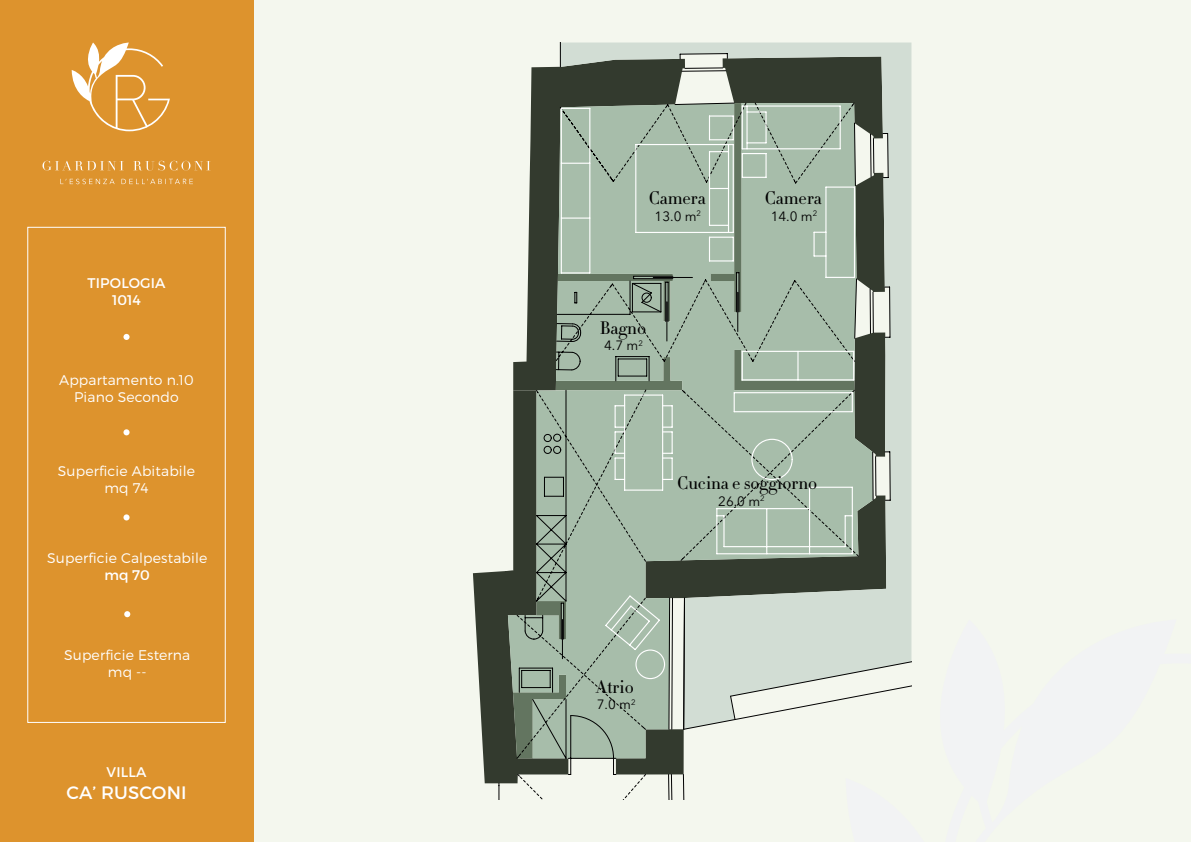
<style>
.page{position:relative;width:1191px;height:842px;background:#fff}
.page>*{position:absolute;margin:0;border:0;box-sizing:border-box;transform-origin:0 0}
.t1{font:18px "Montserrat";letter-spacing:.01em;color:#fff}
.t2{font:300 17.9px "Didot HTF 06";color:#000}
.t3{font:300 14px "Montserrat";letter-spacing:.01em;color:#fff}
.t4{font:14px "Montserrat";letter-spacing:.01em;color:#fff}
.t5{font:13.4px "Avenir Next";color:#000}
</style>
<div class="page">
<div style="left:254px;top:0;width:937px;height:842px;background:#f4f7ee"></div>
<div style="left:559px;top:43px;width:352px;height:576px;background:#d2ddd4"></div>
<svg style="left:473px;top:57px;width:413px;height:742px"></svg>
<div style="left:0;top:0;width:254px;height:842px;background:#dd932d"></div>
<svg style="left:845px;top:619px;width:67px;height:180px"></svg>
<div style="left:27px;top:227px;width:199px;height:496px;border:1px solid #fff"></div>
<svg style="left:43px;top:161px;width:81px;height:9px"></svg>
<svg style="left:133px;top:161px;width:77px;height:9px"></svg>
<svg style="left:60px;top:179px;width:55px;height:5px"></svg>
<svg style="left:121px;top:179px;width:72px;height:5px"></svg>
<svg style="left:72px;top:43px;width:98px;height:88px"></svg>
<div style="left:123px;top:334px;width:7px;height:6px;background:#fff;border-radius:50%"></div>
<div style="left:123px;top:429px;width:7px;height:6px;background:#fff;border-radius:50%"></div>
<div style="left:123px;top:514px;width:7px;height:6px;background:#fff;border-radius:50%"></div>
<svg style="left:124px;top:611px;width:6px;height:6px"></svg>
<p class="t4" style="left:88px;top:274px;width:79px">TIPOLOGIA</p>
<p class="t4" style="left:112px;top:291px;width:30px">1014</p>
<p class="t3" style="left:59px;top:371px;width:136px">Appartamento n.10</p>
<p class="t3" style="left:74px;top:388px;width:106px">Piano Secondo</p>
<p class="t3" style="left:58px;top:463px;width:139px">Superficie Abitabile</p>
<p class="t3" style="left:104px;top:480px;width:46px">mq 74</p>
<p class="t3" style="left:47px;top:550px;width:162px">Superficie Calpestabile</p>
<p class="t4" style="left:105px;top:567px;width:47px">mq 70</p>
<p class="t3" style="left:64px;top:647px;width:128px">Superficie Esterna</p>
<p class="t3" style="left:108px;top:664px;width:40px">mq --</p>
<p class="t4" style="left:107px;top:764px;width:41px">VILLA</p>
<p class="t1" style="left:66px;top:781px;width:122px">CA’ RUSCONI</p>
<p class="t2" style="left:648px;top:187px;width:58px">Camera</p>
<p class="t5" style="left:654px;top:205px;width:48px">13.0 m<sup>2</sup></p>
<p class="t2" style="left:599px;top:317px;width:48px">Bagno</p>
<p class="t5" style="left:604px;top:334px;width:40px">4.7 m<sup>2</sup></p>
<p class="t2" style="left:765px;top:187px;width:58px">Camera</p>
<p class="t5" style="left:770px;top:205px;width:48px">14.0 m<sup>2</sup></p>
<p class="t2" style="left:677px;top:472px;width:141px">Cucina e soggiorno</p>
<p class="t5" style="left:718px;top:490px;width:48px">26.0 m<sup>2</sup></p>
<p class="t2" style="left:595px;top:676px;width:40px">Atrio</p>
<p class="t5" style="left:597px;top:693px;width:40px">7.0 m<sup>2</sup></p>
</div>
